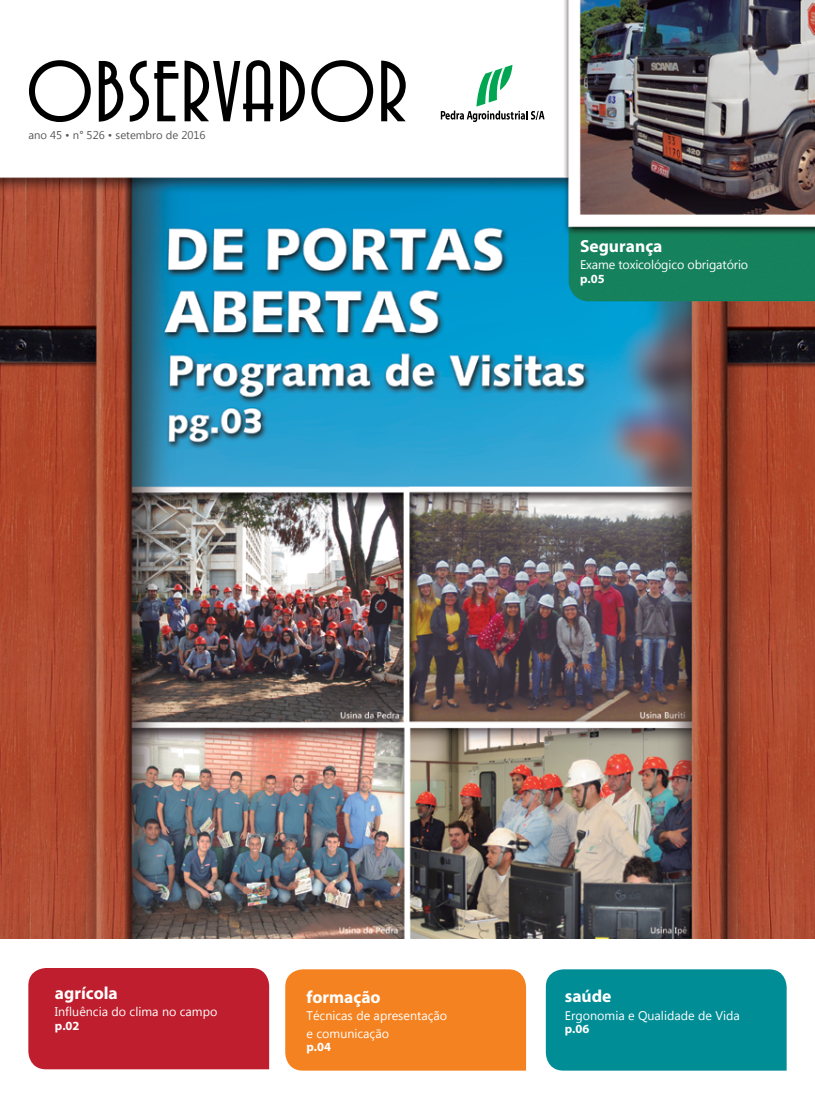
<style>
.page{position:relative;width:815px;height:1099px;background:#fff}
.page>*{position:absolute;margin:0;border:0;box-sizing:border-box;transform-origin:0 0}
.t1{font:90.5px "Avenida Let Plain";letter-spacing:.005em;color:#000}
.t2{font:700 17.5px "Myriad Pro";color:#fff}
.t3{font:12.5px/17.5px "Segoe UI";color:#fff}
.t4{font:700 12.5px "Myriad Pro";color:#fff}
.t5{font:11.25px "Segoe UI";color:#58595b}
</style>
<div class="page">
<img style="left:0;top:0;width:815px;height:938px">
<svg style="left:441px;top:65px;width:104px;height:57px"></svg>
<div style="left:28px;top:968px;width:241px;height:101px;background:#be1e2d"></div>
<div style="left:285px;top:969px;width:241px;height:101px;background:#f58220"></div>
<div style="left:546px;top:969px;width:241px;height:101px;background:#008d96"></div>
<h1 class="t1" style="left:26px;top:45px;width:384px">OBSERVADOR</h1>
<p class="t5" style="left:28px;top:127px;width:179px">ano 45 • n° 526 • setembro de 2016</p>
<h2 class="t2" style="left:580px;top:234px;width:84px">Segurança</h2>
<p class="t3" style="left:580px;top:255px;width:170px">Exame toxicológico obrigatório</p>
<p class="t4" style="left:580px;top:270px;width:26px">p.05</p>
<h2 class="t2" style="left:55px;top:981px;width:64px">agrícola</h2>
<p class="t3" style="left:55px;top:1002px;width:164px">Influência do clima no campo</p>
<p class="t4" style="left:55px;top:1017px;width:26px">p.02</p>
<h2 class="t2" style="left:306px;top:985px;width:76px">formação</h2>
<p class="t3" style="left:306px;top:1006px;width:142px">Técnicas de apresentação e comunicação</p>
<p class="t4" style="left:306px;top:1039px;width:26px">p.04</p>
<h2 class="t2" style="left:565px;top:984px;width:48px">saúde</h2>
<p class="t3" style="left:565px;top:1005px;width:177px">Ergonomia e Qualidade de Vida</p>
<p class="t4" style="left:565px;top:1021px;width:26px">p.06</p>
</div>
